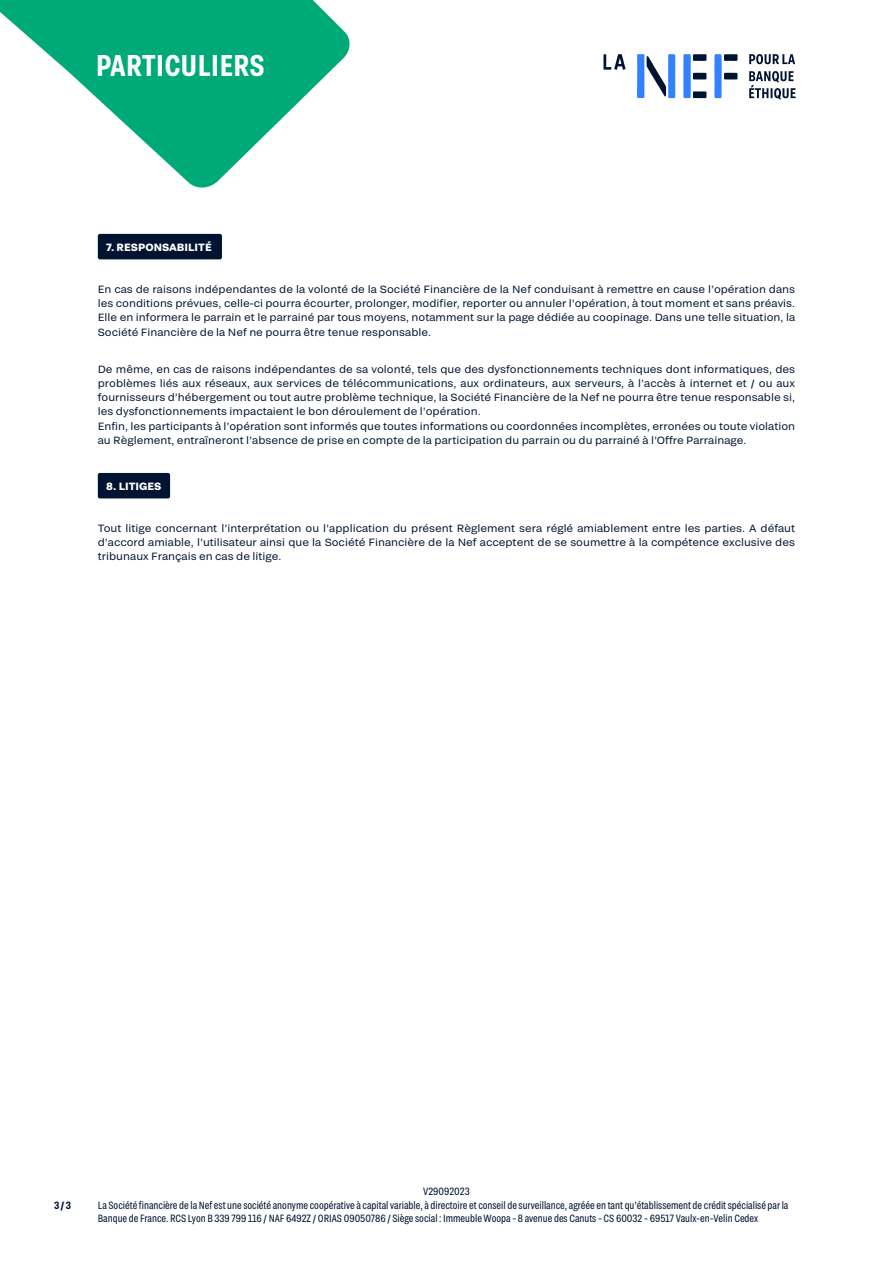
<style>
.page{position:relative;width:893px;height:1263px;background:#fff}
.page>*{position:absolute;margin:0;border:0;box-sizing:border-box;transform-origin:0 0}
.Titre{font:600 30px "Grtsk Zetta";color:#fff}
.Texte_courant_bleu{font:10.5px/14.2px "Grtsk Peta";color:#001432;text-align:justify}
.t1{font:10.5px/13.5px "Grtsk Zetta";color:#001432}
.Texte_courant_blanc{font:700 10.5px "Grtsk Peta";color:#fff}
.t2{font:600 10.5px "Grtsk Zetta";color:#001432}
</style>
<div class="page">
<svg style="left:0;top:0;width:350px;height:188px;fill:#00aa78"></svg>
<div style="left:98px;top:234px;width:124px;height:25px;background:#001432;border-radius:2px"></div>
<div style="left:98px;top:473px;width:72px;height:25px;background:#001432;border-radius:2px"></div>
<svg style="left:749px;top:54px;width:47px;height:45px"></svg>
<svg style="left:603px;top:54px;width:23px;height:16px"></svg>
<svg style="left:683px;top:54px;width:23px;height:44px"></svg>
<svg style="left:714px;top:54px;width:23px;height:44px"></svg>
<svg style="left:637px;top:54px;width:38px;height:44px"></svg>
<p class="Titre" style="left:96px;top:47px;width:171px">PARTICULIERS</p>
<p class="Texte_courant_blanc" style="left:106px;top:240px;width:107px">7. RESPONSABILITÉ</p>
<p class="Texte_courant_bleu" style="left:98px;top:282px;width:699px">En cas de raisons indépendantes de la volonté de la Société Financière de la Nef conduisant à remettre en cause l’opération dans les conditions prévues, celle-ci pourra écourter, prolonger, modifier, reporter ou annuler l’opération, à tout moment et sans préavis.<br>Elle en informera le parrain et le parrainé par tous moyens, notamment sur la page dédiée au coopinage. Dans une telle situation, la Société Financière de la Nef ne pourra être tenue responsable.</p>
<p class="Texte_courant_bleu" style="left:98px;top:361px;width:699px">De même, en cas de raisons indépendantes de sa volonté, tels que des dysfonctionnements techniques dont informatiques, des problèmes liés aux réseaux, aux services de télécommunications, aux ordinateurs, aux serveurs, à l’accès à internet et / ou aux fournisseurs d’hébergement ou tout autre problème technique, la Société Financière de la Nef ne pourra être tenue responsable si, les dysfonctionnements impactaient le bon déroulement de l’opération.</p>
<p class="Texte_courant_bleu" style="left:98px;top:418px;width:699px">Enfin, les participants à l’opération sont informés que toutes informations ou coordonnées incomplètes, erronées ou toute violation au Règlement, entraîneront l’absence de prise en compte de la participation du parrain ou du parrainé à l’Offre Parrainage.</p>
<p class="Texte_courant_blanc" style="left:106px;top:479px;width:57px">8. LITIGES</p>
<p class="Texte_courant_bleu" style="left:98px;top:521px;width:699px">Tout litige concernant l’interprétation ou l’application du présent Règlement sera réglé amiablement entre les parties. A défaut d’accord amiable, l’utilisateur ainsi que la Société Financière de la Nef acceptent de se soumettre à la compétence exclusive des tribunaux Français en cas de litige.</p>
<p class="t2" style="left:54px;top:1199px;width:19px">3 / 3</p>
<p class="t1" style="left:98px;top:1184px;width:692px;text-indent:325px">V29092023<br>La Société financière de la Nef est une société anonyme coopérative à capital variable, à directoire et conseil de surveillance, agréée en tant qu’établissement de crédit spécialisé par la<br>Banque de France. RCS Lyon B 339 799 116 / NAF 6492Z / ORIAS 09050786 / Siège social : Immeuble Woopa - 8 avenue des Canuts - CS 60032 - 69517 Vaulx-en-Velin Cedex</p>
</div>
